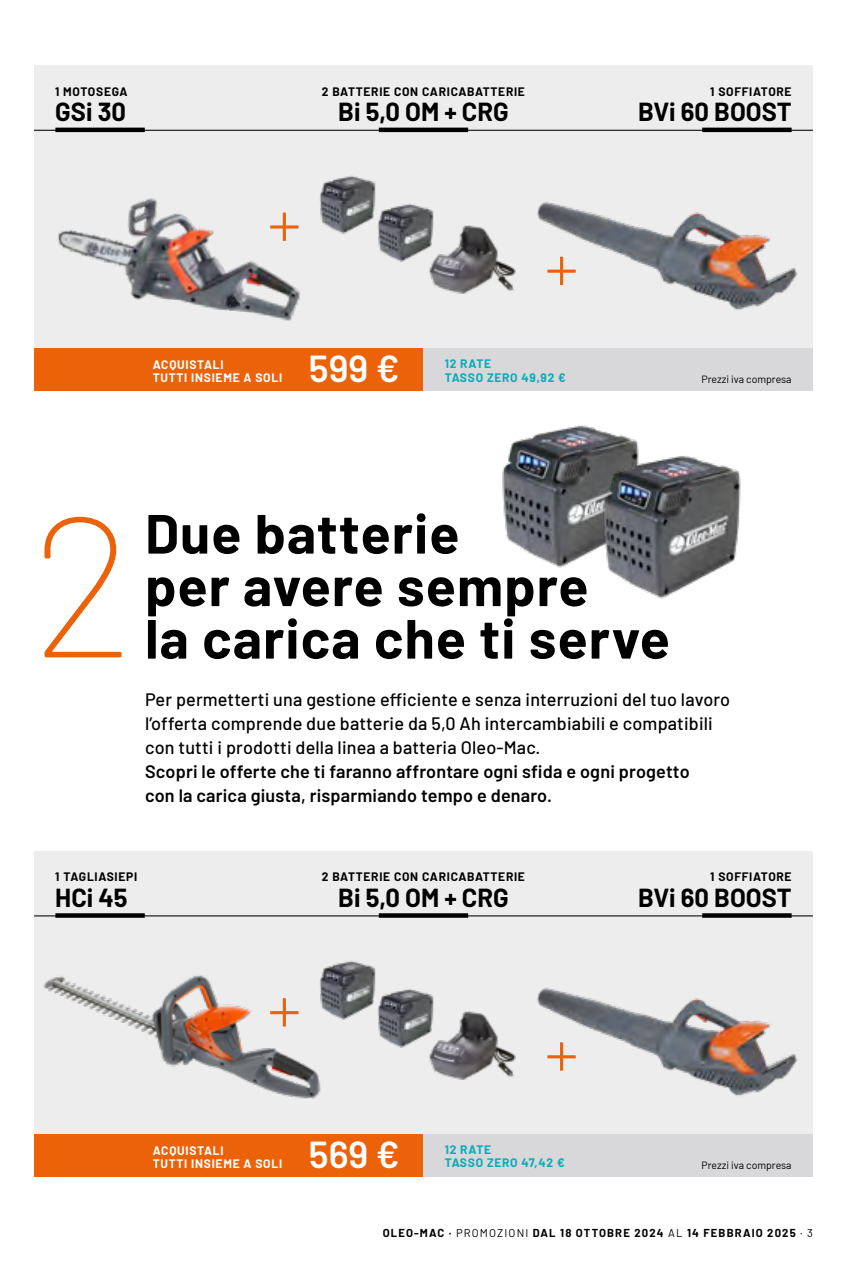
<style>
.page{position:relative;width:864px;height:1263px;background:#fff}
.page>*{position:absolute;margin:0;border:0;box-sizing:border-box;transform-origin:0 0}
.t1{font:100 198.6px "Barlow";color:#eb6209}
.t2{font:300 67.5px "Barlow";color:#eb6209}
.t3{font:700 55.2px/52.5px "Barlow";letter-spacing:.02em;color:#000}
.t4{font:600 37.5px "Barlow";color:#fff}
.t5{font:700 25.5px "Barlow";color:#000}
.t6{font:500 18px/24px "Barlow";letter-spacing:.01em;color:#000}
.t7{font:600 18px/24px "Barlow";letter-spacing:.01em;color:#000}
.t8{font:700 12px "Barlow";letter-spacing:.06em;color:#000}
.t9{font:700 12px/13.5px "Barlow";letter-spacing:.06em;color:#fff}
.t10{font:700 12px/13.5px "Barlow";letter-spacing:.06em;color:#07abb8}
.t11{font:700 11.25px "Barlow";letter-spacing:.1em;color:#000}
.t12{font:10.5px "Barlow";color:#000}
.s1{font-weight:400}
</style>
<div class="page">
<div style="left:34px;top:851px;width:778px;height:303px;background:#ededed"></div>
<div style="left:58px;top:913px;width:84px;height:5px;background:#000"></div>
<div style="left:381px;top:913px;width:84px;height:5px;background:#000"></div>
<div style="left:704px;top:913px;width:85px;height:5px;background:#000"></div>
<hr style="left:35px;top:915px;width:777px;height:1px;background:#000">
<img style="left:43px;top:975px;width:278px;height:124px">
<img style="left:537px;top:987px;width:261px;height:109px">
<img style="left:429px;top:1011px;width:87px;height:69px">
<img style="left:310px;top:960px;width:66px;height:60px">
<img style="left:368px;top:982px;width:73px;height:66px">
<div style="left:34px;top:1134px;width:389px;height:43px;background:#eb6209"></div>
<div style="left:423px;top:1134px;width:389px;height:43px;background:#d8d7da"></div>
<div style="left:34px;top:66px;width:778px;height:302px;background:#ededed"></div>
<hr style="left:58px;top:128px;width:84px;height:4px;background:#000">
<hr style="left:381px;top:128px;width:84px;height:4px;background:#000">
<hr style="left:704px;top:128px;width:85px;height:4px;background:#000">
<hr style="left:35px;top:130px;width:777px;height:1px;background:#000">
<img style="left:537px;top:201px;width:261px;height:109px">
<img style="left:429px;top:225px;width:87px;height:69px">
<img style="left:331px;top:175px;width:45px;height:59px">
<img style="left:368px;top:196px;width:73px;height:66px">
<div style="left:34px;top:348px;width:389px;height:43px;background:#eb6209"></div>
<div style="left:423px;top:348px;width:389px;height:43px;background:#d8d7da"></div>
<img style="left:58px;top:181px;width:273px;height:140px">
<img style="left:502px;top:425px;width:121px;height:143px">
<img style="left:578px;top:436px;width:163px;height:163px">
<p class="t8" style="left:55px;top:82px;width:74px">1 MOTOSEGA</p>
<h3 class="t5" style="left:55px;top:93px;width:72px">GSi 30</h3>
<p class="t8" style="left:322px;top:82px;width:204px">2 BATTERIE CON CARICABATTERIE</p>
<h3 class="t5" style="left:338px;top:93px;width:172px">Bi 5,0 OM + CRG</h3>
<h2 class="t2" style="left:267px;top:176px;width:36px">+</h2>
<h2 class="t2" style="left:544px;top:220px;width:36px">+</h2>
<p class="t9" style="left:153px;top:357px;width:131px">ACQUISTALI<br>TUTTI INSIEME A SOLI</p>
<h3 class="t4" style="left:309px;top:341px;width:92px">599 €</h3>
<p class="t10" style="left:444px;top:356px;width:122px">12 RATE<br>TASSO ZERO 49,92 €</p>
<p class="t8" style="left:710px;top:82px;width:83px">1 SOFFIATORE</p>
<h3 class="t5" style="left:638px;top:93px;width:155px">BVi 60 BOOST</h3>
<p class="t12" style="left:701px;top:372px;width:92px">Prezzi iva compresa</p>
<h1 class="t1" style="left:31px;top:444px;width:105px">2</h1>
<h3 class="t3" style="left:145px;top:503px;width:444px">Due batterie<br>per avere sempre</h3>
<h3 class="t3" style="left:145px;top:608px;width:526px">la carica che ti serve</h3>
<p class="t6" style="left:145px;top:686px;width:586px">Per permetterti una gestione efficiente e senza interruzioni del tuo lavoro l’offerta comprende due batterie da 5,0 Ah intercambiabili e compatibili con tutti i prodotti della linea a batteria Oleo-Mac.</p>
<p class="t7" style="left:145px;top:758px;width:546px">Scopri le offerte che ti faranno affrontare ogni sfida e ogni progetto con la carica giusta, risparmiando tempo e denaro.</p>
<p class="t8" style="left:55px;top:868px;width:83px">1 TAGLIASIEPI</p>
<h3 class="t5" style="left:55px;top:879px;width:74px">HCi 45</h3>
<p class="t8" style="left:322px;top:868px;width:204px">2 BATTERIE CON CARICABATTERIE</p>
<h3 class="t5" style="left:338px;top:879px;width:172px">Bi 5,0 OM + CRG</h3>
<p class="t8" style="left:710px;top:868px;width:83px">1 SOFFIATORE</p>
<h3 class="t5" style="left:638px;top:879px;width:155px">BVi 60 BOOST</h3>
<h2 class="t2" style="left:267px;top:961px;width:36px">+</h2>
<h2 class="t2" style="left:544px;top:1005px;width:36px">+</h2>
<p class="t9" style="left:153px;top:1142px;width:131px">ACQUISTALI<br>TUTTI INSIEME A SOLI</p>
<h3 class="t4" style="left:309px;top:1127px;width:92px">569 €</h3>
<p class="t10" style="left:444px;top:1142px;width:121px">12 RATE<br>TASSO ZERO 47,42 €</p>
<p class="t12" style="left:701px;top:1157px;width:92px">Prezzi iva compresa</p>
<p class="t11" style="left:382px;top:1224px;width:431px">OLEO-MAC · <span class="s1">PROMOZIONI</span> DAL 18 OTTOBRE 2024 <span class="s1">AL</span> 14 FEBBRAIO 2025 <span class="s1">· 3</span></p>
</div>
